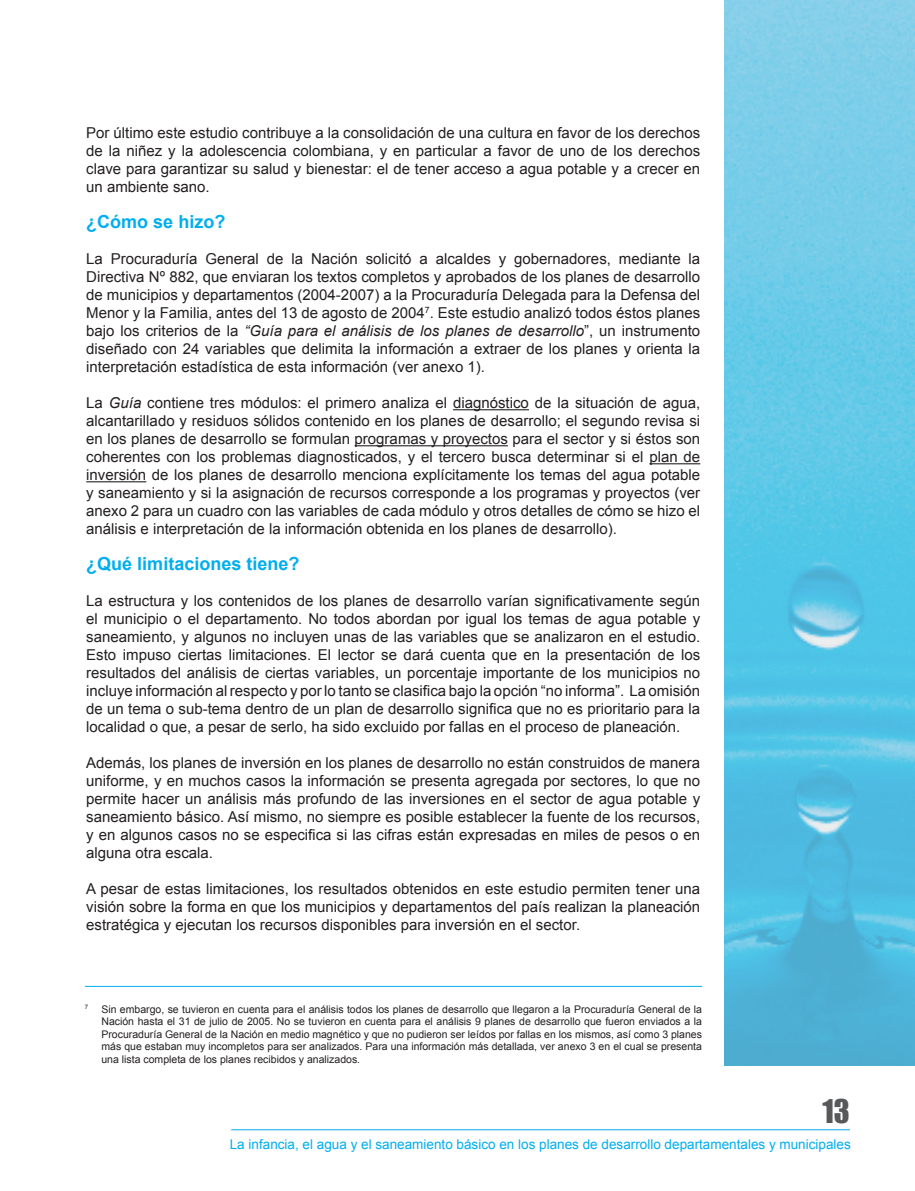
<style>
.page{position:relative;width:915px;height:1191px;background:#fff}
.page>*{position:absolute;margin:0;border:0;box-sizing:border-box;transform-origin:0 0}
.t1{font:30px "Impact";color:#57585a}
.t2{font:700 18px "Arial";color:#00aeef}
.t3{font:15px/18px "Arial";color:#231f20;text-align:justify}
.t4{font:13.5px "Arial";color:#00aeef}
.t5{font:10.5px/12.6px "Arial";color:#231f20;text-align:justify}
.s1{font-style:italic}
</style>
<div class="page">
<hr style="left:231px;top:1129px;width:618px;height:1px;background:#00aeef">
<img style="left:724px;top:0;width:190px;height:1065px">
<hr style="left:453px;top:409px;width:75px;height:1px;background:#231f20">
<hr style="left:354px;top:445px;width:153px;height:1px;background:#231f20">
<hr style="left:649px;top:463px;width:51px;height:1px;background:#231f20">
<hr style="left:86px;top:481px;width:60px;height:1px;background:#231f20">
<hr style="left:85px;top:986px;width:616px;height:1px;background:#00aeef">
<p class="t3" style="left:86px;top:124px;width:615px">Por último este estudio contribuye a la consolidación de una cultura en favor de los derechos de la niñez y la adolescencia colombiana, y en particular a favor de uno de los derechos clave para garantizar su salud y bienestar: el de tener acceso a agua potable y a crecer en un ambiente sano.</p>
<p class="t2" style="left:86px;top:210px;width:141px">¿Cómo se hizo?</p>
<p class="t3" style="left:86px;top:250px;width:615px">La Procuraduría General de la Nación solicitó a alcaldes y gobernadores, mediante la Directiva Nº 882, que enviaran los textos completos y aprobados de los planes de desarrollo de municipios y departamentos (2004-2007) a la Procuraduría Delegada para la Defensa del Menor y la Familia, antes del 13 de agosto de 2004<sup>7</sup>. Este estudio analizó todos éstos planes bajo los criterios de la <span class="s1">“Guía para el análisis de los planes de desarrollo</span>”, un instrumento diseñado con 24 variables que delimita la información a extraer de los planes y orienta la interpretación estadística de esta información (ver anexo 1).</p>
<p class="t3" style="left:86px;top:394px;width:615px">La <span class="s1">Guía</span> contiene tres módulos: el primero analiza el diagnóstico de la situación de agua, alcantarillado y residuos sólidos contenido en los planes de desarrollo; el segundo revisa si en los planes de desarrollo se formulan programas y proyectos para el sector y si éstos son coherentes con los problemas diagnosticados, y el tercero busca determinar si el plan de inversión de los planes de desarrollo menciona explícitamente los temas del agua potable y saneamiento y si la asignación de recursos corresponde a los programas y proyectos (ver anexo 2 para un cuadro con las variables de cada módulo y otros detalles de cómo se hizo el análisis e interpretación de la información obtenida en los planes de desarrollo).</p>
<p class="t2" style="left:86px;top:552px;width:215px">¿Qué limitaciones tiene?</p>
<p class="t3" style="left:86px;top:592px;width:615px">La estructura y los contenidos de los planes de desarrollo varían significativamente según el municipio o el departamento. No todos abordan por igual los temas de agua potable y saneamiento, y algunos no incluyen unas de las variables que se analizaron en el estudio.<br>Esto impuso ciertas limitaciones. El lector se dará cuenta que en la presentación de los resultados del análisis de ciertas variables, un porcentaje importante de los municipios no incluye información al respecto y por lo tanto se clasifica bajo la opción “no informa”. La omisión de un tema o sub-tema dentro de un plan de desarrollo significa que no es prioritario para la localidad o que, a pesar de serlo, ha sido excluido por fallas en el proceso de planeación.</p>
<p class="t3" style="left:86px;top:754px;width:615px">Además, los planes de inversión en los planes de desarrollo no están construidos de manera uniforme, y en muchos casos la información se presenta agregada por sectores, lo que no permite hacer un análisis más profundo de las inversiones en el sector de agua potable y saneamiento básico. Así mismo, no siempre es posible establecer la fuente de los recursos, y en algunos casos no se especifica si las cifras están expresadas en miles de pesos o en alguna otra escala.</p>
<p class="t3" style="left:86px;top:880px;width:615px">A pesar de estas limitaciones, los resultados obtenidos en este estudio permiten tener una visión sobre la forma en que los municipios y departamentos del país realizan la planeación estratégica y ejecutan los recursos disponibles para inversión en el sector.</p>
<p class="t5" style="left:101px;top:1002px;width:602px;text-indent:-16px"><sup>7</sup> Sin embargo, se tuvieron en cuenta para el análisis todos los planes de desarrollo que llegaron a la Procuraduría General de la Nación hasta el 31 de julio de 2005. No se tuvieron en cuenta para el análisis 9 planes de desarrollo que fueron enviados a la Procuraduría General de la Nación en medio magnético y que no pudieron ser leídos por fallas en los mismos, así como 3 planes más que estaban muy incompletos para ser analizados. Para una información más detallada, ver anexo 3 en el cual se presenta una lista completa de los planes recibidos y analizados.</p>
<h1 class="t1" style="left:822px;top:1087px;width:29px">13</h1>
<p class="t4" style="left:230px;top:1135px;width:622px">La infancia, el agua y el saneamiento básico en los planes de desarrollo departamentales y municipales</p>
</div>
